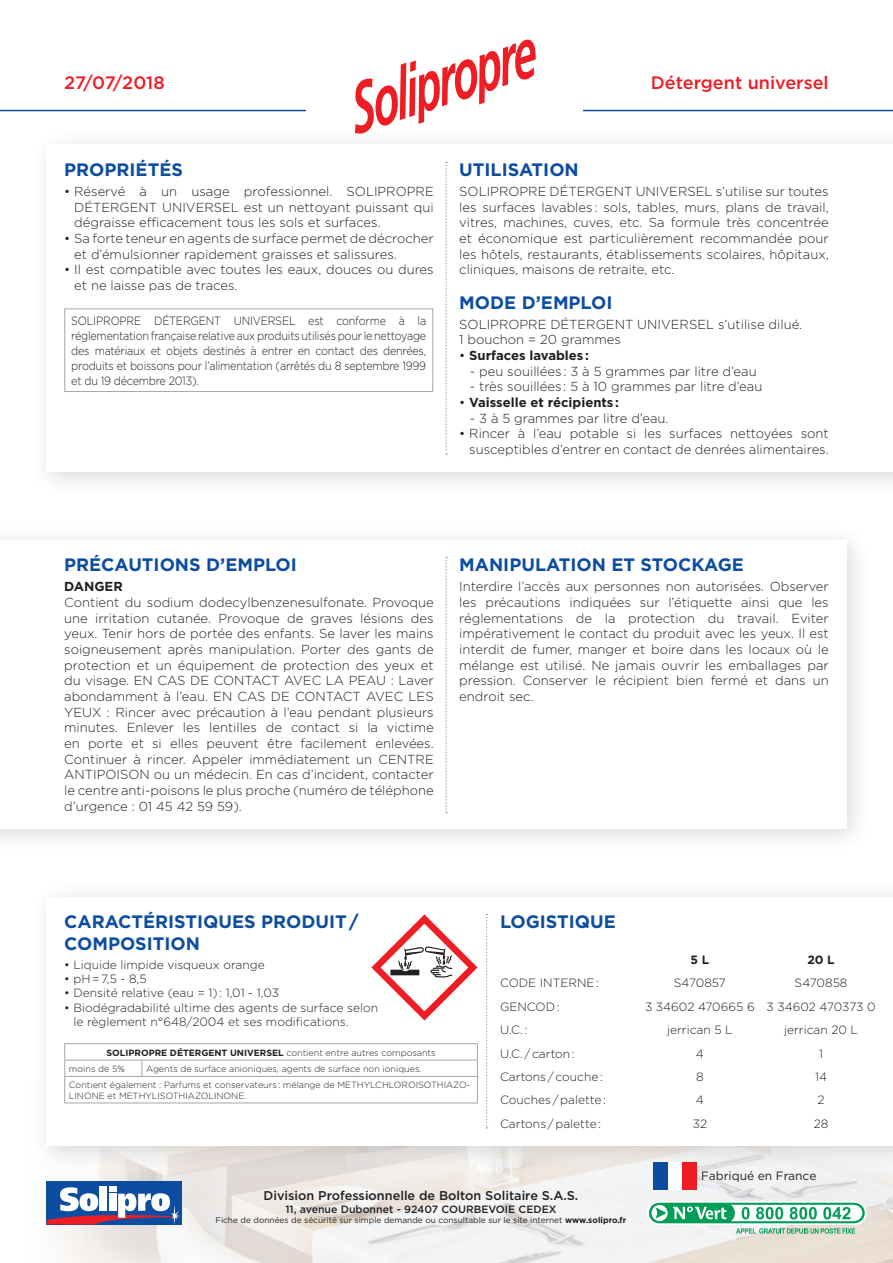
<style>
.page{position:relative;width:893px;height:1263px;background:#fff}
.page>*{position:absolute;margin:0;border:0;box-sizing:border-box;transform-origin:0 0}
.t1{font:700 18px/21.6px "Gotham";color:#0d4da1}
.t2{font:500 18px "Gotham";color:#ee1d23}
.t3{font:300 13.05px/15.6px "Gotham";color:#231f20;text-align:justify}
.t4{font:700 13.05px "Gotham";color:#231f20}
.t5{font:500 12.75px "Gotham";color:#231f20}
.t6{font:300 12px/14.4px "Gotham";color:#231f20}
.t7{font:300 12px/15px "Gotham";color:#231f20;text-align:justify;scale:.9 1}
.t8{font:12px "Gotham";color:#231f20}
.t9{font:700 12px "Gotham";color:#231f20}
.t10{font:500 10.65px "Gotham";color:#231f20}
.t11{font:300 9px/16.4px "Gotham";color:#231f20}
.t12{font:8.4px "Gotham";color:#231f20}
.s1{font-weight:300}
.s2{font-weight:700}
</style>
<div class="page">
<img style="left:46px;top:1211px;width:847px;height:52px">
<svg style="left:46px;top:1171px;width:847px;height:40px;fill:#f0eeed"></svg>
<div style="left:653px;top:1162px;width:15px;height:27px;background:#0d4da1"></div>
<div style="left:668px;top:1162px;width:14px;height:27px;background:#fff"></div>
<div style="left:682px;top:1162px;width:14px;height:27px;background:#ee1d23"></div>
<svg style="left:647px;top:1201px;width:220px;height:24px"></svg>
<svg style="left:649px;top:1203px;width:216px;height:31px"></svg>
<div style="left:47px;top:1180px;width:135px;height:44px;background:#0d4da1"></div>
<div style="left:100px;top:1186px;width:7px;height:25px;background:#fff"></div>
<div style="left:109px;top:1186px;width:7px;height:6px;background:#fff"></div>
<svg style="left:47px;top:1187px;width:133px;height:37px"></svg>
<hr style="left:0;top:110px;width:893px;height:1px;background:#0d4da1">
<div style="left:306px;top:0;width:277px;height:145px;background:#fff"></div>
<svg style="left:355px;top:40px;width:181px;height:88px"></svg>
<div style="left:30px;top:880px;width:863px;height:291px;background:#231f20;opacity:.17"></div>
<div style="left:47px;top:897px;width:846px;height:248px;background:#fff"></div>
<div style="left:30px;top:128px;width:863px;height:370px;background:#231f20;opacity:.17"></div>
<div style="left:47px;top:145px;width:846px;height:327px;background:#fff"></div>
<div style="left:64px;top:308px;width:369px;height:84px;border:1px solid #a8a9ad"></div>
<hr style="left:142px;top:1059px;width:336px;height:1px;background:#a8a9ad">
<hr style="left:64px;top:1076px;width:78px;height:1px;background:#a8a9ad">
<hr style="left:142px;top:1076px;width:336px;height:1px;background:#a8a9ad">
<hr style="left:64px;top:1059px;width:78px;height:1px;background:#a8a9ad">
<svg style="left:141px;top:1060px;width:1px;height:16px"></svg>
<hr style="left:64px;top:1043px;width:78px;height:1px;background:#a8a9ad">
<hr style="left:142px;top:1043px;width:336px;height:1px;background:#a8a9ad">
<svg style="left:64px;top:1044px;width:1px;height:58px"></svg>
<svg style="left:477px;top:1044px;width:1px;height:58px"></svg>
<hr style="left:64px;top:1102px;width:78px;height:1px;background:#a8a9ad">
<hr style="left:142px;top:1102px;width:336px;height:1px;background:#a8a9ad">
<svg style="left:445px;top:162px;width:2px;height:293px"></svg>
<div style="left:0;top:523px;width:872px;height:331px;background:#231f20;opacity:.17"></div>
<div style="left:0;top:540px;width:846px;height:289px;background:#fff"></div>
<svg style="left:445px;top:557px;width:2px;height:256px"></svg>
<svg style="left:486px;top:914px;width:2px;height:214px"></svg>
<svg style="left:371px;top:914px;width:107px;height:107px"></svg>
<h1 class="t2" style="left:64px;top:70px;width:102px">27/07/2018</h1>
<h1 class="t2" style="left:651px;top:70px;width:180px">Détergent universel</h1>
<h1 class="t1" style="left:64px;top:159px;width:120px">PROPRIÉTÉS</h1>
<p class="t3" style="left:74px;top:183px;width:361px;text-indent:-10px">• Réservé à un usage professionnel. SOLIPROPRE DÉTERGENT UNIVERSEL est un nettoyant puissant qui dégraisse efficacement tous les sols et surfaces.</p>
<p class="t3" style="left:74px;top:230px;width:361px;text-indent:-10px">• Sa forte teneur en agents de surface permet de décrocher et d’émulsionner rapidement graisses et salissures.</p>
<p class="t3" style="left:74px;top:262px;width:361px;text-indent:-10px">• Il est compatible avec toutes les eaux, douces ou dures et ne laisse pas de traces.</p>
<p class="t7" style="left:71px;top:313px;width:396px">SOLIPROPRE DÉTERGENT UNIVERSEL est conforme à la réglementation française relative aux produits utilisés pour le nettoyage des matériaux et objets destinés à entrer en contact des denrées, produits et boissons pour l’alimentation (arrêtés du 8 septembre 1999 et du 19 décembre 2013).</p>
<h1 class="t1" style="left:459px;top:159px;width:121px">UTILISATION</h1>
<p class="t3" style="left:459px;top:183px;width:371px">SOLIPROPRE DÉTERGENT UNIVERSEL s’utilise sur toutes les surfaces lavables : sols, tables, murs, plans de travail, vitres, machines, cuves, etc. Sa formule très concentrée et économique est particulièrement recommandée pour les hôtels, restaurants, établissements scolaires, hôpitaux, cliniques, maisons de retraite, etc.</p>
<h1 class="t1" style="left:459px;top:291px;width:155px">MODE D’EMPLOI</h1>
<p class="t3" style="left:459px;top:316px;width:344px">SOLIPROPRE DÉTERGENT UNIVERSEL s’utilise dilué.<br>1 bouchon = 20 grammes</p>
<p class="t4" style="left:459px;top:347px;width:131px"><span class="s1">•</span> Surfaces lavables :</p>
<p class="t3" style="left:470px;top:363px;width:288px">- peu souillées : 3 à 5 grammes par litre d’eau</p>
<p class="t3" style="left:470px;top:379px;width:294px">- très souillées : 5 à 10 grammes par litre d’eau</p>
<p class="t4" style="left:459px;top:394px;width:161px"><span class="s1">•</span> Vaisselle et récipients :</p>
<p class="t3" style="left:470px;top:410px;width:200px">- 3 à 5 grammes par litre d’eau.</p>
<p class="t3" style="left:459px;top:425px;width:371px;text-align:right">• Rincer à l’eau potable si les surfaces nettoyées sont susceptibles d’entrer en contact de denrées alimentaires.</p>
<h1 class="t1" style="left:64px;top:554px;width:234px">PRÉCAUTIONS D’EMPLOI</h1>
<p class="t4" style="left:64px;top:578px;width:60px">DANGER</p>
<p class="t3" style="left:64px;top:594px;width:371px">Contient du sodium dodecylbenzenesulfonate. Provoque une irritation cutanée. Provoque de graves lésions des yeux. Tenir hors de portée des enfants. Se laver les mains soigneusement après manipulation. Porter des gants de protection et un équipement de protection des yeux et du visage. EN CAS DE CONTACT AVEC LA PEAU : Laver abondamment à l’eau. EN CAS DE CONTACT AVEC LES YEUX : Rincer avec précaution à l’eau pendant plusieurs minutes. Enlever les lentilles de contact si la victime en porte et si elles peuvent être facilement enlevées.<br>Continuer à rincer. Appeler immédiatement un CENTRE ANTIPOISON ou un médecin. En cas d’incident, contacter le centre anti-poisons le plus proche (numéro de téléphone d’urgence : 01 45 42 59 59).</p>
<h1 class="t1" style="left:459px;top:554px;width:286px">MANIPULATION ET STOCKAGE</h1>
<p class="t3" style="left:459px;top:579px;width:371px">Interdire l’accès aux personnes non autorisées. Observer les précautions indiquées sur l’étiquette ainsi que les réglementations de la protection du travail. Eviter impérativement le contact du produit avec les yeux. Il est interdit de fumer, manger et boire dans les locaux où le mélange est utilisé. Ne jamais ouvrir les emballages par pression. Conserver le récipient bien fermé et dans un endroit sec.</p>
<h1 class="t1" style="left:64px;top:911px;width:296px">CARACTÉRISTIQUES PRODUIT /<br>COMPOSITION</h1>
<p class="t6" style="left:64px;top:957px;width:202px">• Liquide limpide visqueux orange</p>
<p class="t6" style="left:64px;top:971px;width:84px">• pH = 7,5 - 8,5</p>
<p class="t6" style="left:64px;top:985px;width:216px">• Densité relative (eau = 1) : 1,01 - 1,03</p>
<p class="t6" style="left:73px;top:1000px;width:306px;text-indent:-9px">• Biodégradabilité ultime des agents de surface selon le règlement n°648/2004 et ses modifications.</p>
<p class="t11" style="left:69px;top:1044px;width:368px;text-indent:38px"><span class="s2">SOLIPROPRE DÉTERGENT UNIVERSEL</span> contient entre autres composants moins de 5%</p>
<p class="t11" style="left:69px;top:1060px;width:403px;text-indent:77px">Agents de surface anioniques, agents de surface non ioniques.<br>Contient également : Parfums et conservateurs : mélange de METHYLCHLOROISOTHIAZO-</p>
<p class="t11" style="left:69px;top:1087px;width:179px">LINONE et METHYLISOTHIAZOLINONE.</p>
<h1 class="t1" style="left:500px;top:911px;width:117px">LOGISTIQUE</h1>
<p class="t9" style="left:691px;top:952px;width:20px">5 L</p>
<p class="t9" style="left:807px;top:952px;width:29px">20 L</p>
<p class="t6" style="left:500px;top:976px;width:101px">CODE INTERNE :</p>
<p class="t6" style="left:674px;top:976px;width:53px">S470857</p>
<p class="t6" style="left:795px;top:976px;width:54px">S470858</p>
<p class="t6" style="left:500px;top:999px;width:61px">GENCOD :</p>
<p class="t6" style="left:645px;top:999px;width:232px">3 34602 470665 6 3 34602 470373 0</p>
<p class="t6" style="left:500px;top:1022px;width:29px">U.C. :</p>
<p class="t6" style="left:667px;top:1022px;width:67px">jerrican 5 L</p>
<p class="t6" style="left:784px;top:1022px;width:75px">jerrican 20 L</p>
<p class="t6" style="left:500px;top:1046px;width:76px">U.C. / carton :</p>
<p class="t6" style="left:696px;top:1046px;width:9px">4</p>
<p class="t6" style="left:819px;top:1046px;width:6px">1</p>
<p class="t6" style="left:500px;top:1069px;width:104px">Cartons / couche :</p>
<p class="t6" style="left:696px;top:1069px;width:9px">8</p>
<p class="t6" style="left:815px;top:1069px;width:13px">14</p>
<p class="t6" style="left:500px;top:1092px;width:107px">Couches / palette :</p>
<p class="t6" style="left:696px;top:1092px;width:9px">4</p>
<p class="t6" style="left:818px;top:1092px;width:9px">2</p>
<p class="t6" style="left:500px;top:1116px;width:103px">Cartons / palette :</p>
<p class="t6" style="left:693px;top:1116px;width:16px">32</p>
<p class="t6" style="left:814px;top:1116px;width:16px">28</p>
<p class="t8" style="left:701px;top:1168px;width:117px">Fabriqué en France</p>
<p class="t5" style="left:264px;top:1187px;width:316px">Division Professionnelle de Bolton Solitaire S.A.S.</p>
<p class="t10" style="left:285px;top:1202px;width:273px">11, avenue Dubonnet - 92407 COURBEVOIE CEDEX</p>
<p class="t12" style="left:216px;top:1215px;width:412px">Fiche de données de sécurité sur simple demande ou consultable sur le site internet <span class="s2">www.solipro.fr</span></p>
</div>
